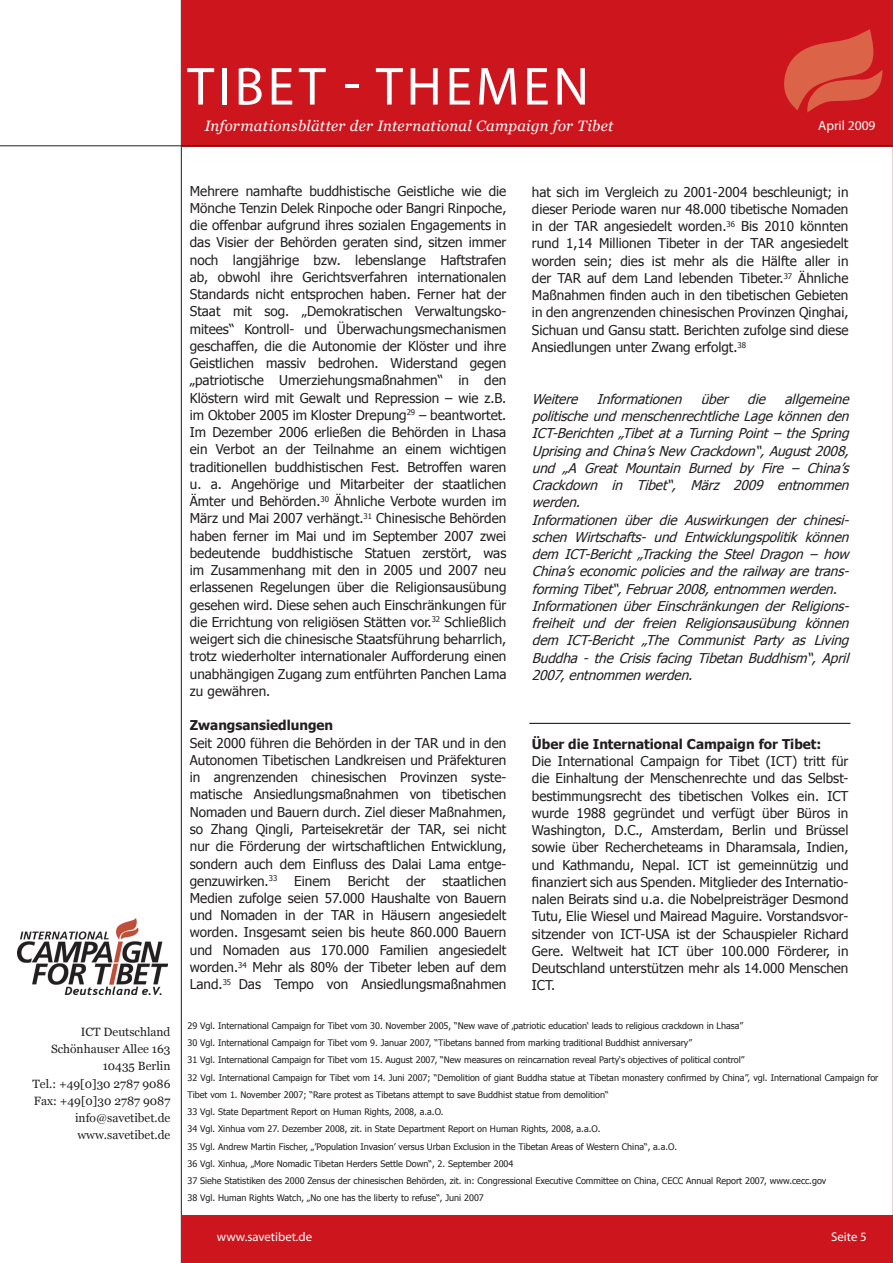
<style>
.page{position:relative;width:893px;height:1263px;background:#fff}
.page>*{position:absolute;margin:0;border:0;box-sizing:border-box;transform-origin:0 0}
.t1{font:54px "Myriad Pro";letter-spacing:.07em;color:#fff}
.t2{font:italic 15px "Georgia";letter-spacing:.02em;color:#fff}
.t3{font:13.5px/17.2px "Tahoma";color:#231f20;text-align:justify}
.t4{font:italic 13.5px/17.2px "Tahoma";color:#231f20}
.t5{font:700 13.5px "Tahoma";color:#231f20}
.t6{font:13.5px "Myriad Pro";color:#fff}
.t7{font:12.75px "Myriad Pro";color:#fff}
.t8{font:12px/17.2px "Georgia";color:#231f20;text-align:right}
.t9{font:9px/17.2px "Tahoma";color:#231f20}
</style>
<div class="page">
<hr style="left:181px;top:0;width:1px;height:1263px;background:#231f20">
<div style="left:181px;top:0;width:712px;height:146px;background:#cd151d"></div>
<hr style="left:0;top:145px;width:893px;height:1px;background:#231f20">
<div style="left:181px;top:1215px;width:712px;height:48px;background:#cd151d"></div>
<img style="left:18px;top:918px;width:150px;height:77px">
<hr style="left:892px;top:48px;width:1px;height:1188px;background:#cd151d">
<svg style="left:784px;top:29px;width:99px;height:83px"></svg>
<hr style="left:529px;top:723px;width:321px;height:1px;background:#231f20">
<h1 class="t1" style="left:187px;top:53px;width:403px">Tibet - THEMEN</h1>
<p class="t2" style="left:205px;top:117px;width:410px">Informationsblätter der International Campaign for Tibet</p>
<p class="t6" style="left:818px;top:117px;width:59px">April 2009</p>
<p class="t8" style="left:32px;top:1023px;width:139px">ICT Deutschland<br>Schönhauser Allee 163<br>10435 Berlin<br>Tel.: +49[0]30 2787 9086<br>Fax: +49[0]30 2787 9087 info@savetibet.de www.savetibet.de</p>
<p class="t3" style="left:190px;top:181px;width:318px">Mehrere namhafte buddhistische Geistliche wie die Mönche Tenzin Delek Rinpoche oder Bangri Rinpoche, die offenbar aufgrund ihres sozialen Engagements in das Visier der Behörden geraten sind, sitzen immer noch langjährige bzw. lebenslange Haftstrafen ab, obwohl ihre Gerichtsverfahren internationalen Standards nicht entsprochen haben. Ferner hat der Staat mit sog. „Demokratischen Verwaltungsko&shy;mitees“ Kontroll- und Überwachungsmechanismen geschaffen, die die Autonomie der Klöster und ihre Geistlichen massiv bedrohen. Widerstand gegen „patriotische Umerziehungsmaßnahmen“ in den Klöstern wird mit Gewalt und Repression – wie z.B. im Oktober 2005 im Kloster Drepung<sup>29</sup> – beantwortet.<br>Im Dezember 2006 erließen die Behörden in Lhasa ein Verbot an der Teilnahme an einem wichtigen traditionellen buddhistischen Fest. Betroffen waren u. a. Angehörige und Mitarbeiter der staatlichen Ämter und Behörden.<sup>30</sup> Ähnliche Verbote wurden im März und Mai 2007 verhängt.<sup>31</sup> Chinesische Behörden haben ferner im Mai und im September 2007 zwei bedeutende buddhistische Statuen zerstört, was im Zusammenhang mit den in 2005 und 2007 neu erlassenen Regelungen über die Religionsausübung gesehen wird. Diese sehen auch Einschränkungen für die Errichtung von religiösen Stätten vor.<sup>32</sup> Schließlich weigert sich die chinesische Staatsführung beharrlich, trotz wiederholter internationaler Aufforderung einen unabhängigen Zugang zum entführten Panchen Lama zu gewähren.</p>
<p class="t5" style="left:190px;top:716px;width:145px">Zwangsansiedlungen</p>
<p class="t3" style="left:190px;top:733px;width:318px">Seit 2000 führen die Behörden in der TAR und in den Autonomen Tibetischen Landkreisen und Präfekturen in angrenzenden chinesischen Provinzen syste&shy;matische Ansiedlungsmaßnahmen von tibetischen Nomaden und Bauern durch. Ziel dieser Maßnahmen, so Zhang Qingli, Parteisekretär der TAR, sei nicht nur die Förderung der wirtschaftlichen Entwicklung, sondern auch dem Einfluss des Dalai Lama entge&shy;genzuwirken.<sup>33</sup></p>
<p class="t3" style="left:190px;top:871px;width:318px;text-indent:253px">staatlichen Medien zufolge seien 57.000 Haushalte von Bauern und Nomaden in der TAR in Häusern angesiedelt worden. Insgesamt seien bis heute 860.000 Bauern und Nomaden aus 170.000 Familien angesiedelt worden.<sup>34</sup> Mehr als 80% der Tibeter leben auf dem Land.<sup>35</sup> Das Tempo von Ansiedlungsmaßnahmen</p>
<p class="t3" style="left:294px;top:871px;width:38px">Einem</p>
<p class="t3" style="left:348px;top:871px;width:43px">Bericht</p>
<p class="t3" style="left:406px;top:871px;width:21px">der</p>
<p class="t3" style="left:532px;top:183px;width:318px">hat sich im Vergleich zu 2001-2004 beschleunigt; in dieser Periode waren nur 48.000 tibetische Nomaden in der TAR angesiedelt worden.<sup>36</sup> Bis 2010 könnten rund 1,14 Millionen Tibeter in der TAR angesiedelt worden sein; dies ist mehr als die Hälfte aller in der TAR auf dem Land lebenden Tibeter.<sup>37</sup> Ähnliche Maßnahmen finden auch in den tibetischen Gebieten in den angrenzenden chinesischen Provinzen Qinghai, Sichuan und Gansu statt. Berichten zufolge sind diese Ansiedlungen unter Zwang erfolgt.<sup>38</sup></p>
<p class="t4" style="left:532px;top:390px;width:323px">Weitere Informationen über die allgemeine politische und menschenrechtliche Lage können den ICT-Berichten „Tibet at a Turning Point – the Spring UprisingandChina’sNew Crackdown“,August2008, und „A Great Mountain Burned by Fire – China’s Crackdown in Tibet“, März 2009 entnommen werden.<br>Informationen über die Auswirkungen der chinesi&shy;schen Wirtschafts- und Entwicklungspolitik können dem ICT-Bericht „Tracking the Steel Dragon – how China’s economic policies and the railway are trans&shy;formingTibet“,Februar2008,entnommenwerden.<br>Informationen über Einschränkungen der Religions&shy;freiheit und der freien Religionsausübung können dem ICT-Bericht „The Communist Party as Living Buddha - the Crisis facing Tibetan Buddhism“, April 2007,entnommenwerden.</p>
<p class="t5" style="left:532px;top:734px;width:291px">Über die International Campaign for Tibet:</p>
<p class="t3" style="left:532px;top:752px;width:318px">Die International Campaign for Tibet (ICT) tritt für die Einhaltung der Menschenrechte und das Selbst&shy;bestimmungsrecht des tibetischen Volkes ein. ICT wurde 1988 gegründet und verfügt über Büros in Washington, D.C., Amsterdam, Berlin und Brüssel sowie über Rechercheteams in Dharamsala, Indien, und Kathmandu, Nepal. ICT ist gemeinnützig und finanziert sich aus Spenden. Mitglieder des Internatio&shy;nalen Beirats sind u.a. die Nobelpreisträger Desmond Tutu, Elie Wiesel und Mairead Maguire. Vorstandsvor&shy;sitzender von ICT-USA ist der Schauspieler Richard Gere. Weltweit hat ICT über 100.000 Förderer, in Deutschland unterstützen mehr als 14.000 Menschen ICT.</p>
<p class="t9" style="left:187px;top:1016px;width:692px">29 Vgl. International Campaign for Tibet vom 30. November 2005, “New wave of ‚patriotic education‘ leads to religious crackdown in Lhasa”<br>30 Vgl. International Campaign for Tibet vom 9. Januar 2007, “Tibetans banned from marking traditional Buddhist anniversary”<br>31 Vgl. International Campaign for Tibet vom 15. August 2007, “New measures on reincarnation reveal Party‘s objectives of political control”<br>32 Vgl. International Campaign for Tibet vom 14. Juni 2007; “Demolition of giant Buddha statue at Tibetan monastery confirmed by China”, vgl. International Campaign for Tibet vom 1. November 2007; “Rare protest as Tibetans attempt to save Buddhist statue from demolition“<br>33 Vgl. State Department Report on Human Rights, 2008, a.a.O.<br>34 Vgl. Xinhua vom 27. Dezember 2008, zit. in State Department Report on Human Rights, 2008, a.a.O.<br>35 Vgl. Andrew Martin Fischer, „’Population Invasion’ versus Urban Exclusion in the Tibetan Areas of Western China“, a.a.O.<br>36 Vgl. Xinhua, „More Nomadic Tibetan Herders Settle Down“, 2. September 2004<br>37 Siehe Statistiken des 2000 Zensus der chinesischen Behörden, zit. in: Congressional Executive Committee on China, CECC Annual Report 2007, www.cecc.gov<br>38 Vgl. Human Rights Watch, „No one has the liberty to refuse“, Juni 2007</p>
<p class="t7" style="left:217px;top:1229px;width:97px">www.savetibet.de</p>
<p class="t7" style="left:831px;top:1229px;width:37px">Seite 5</p>
</div>
